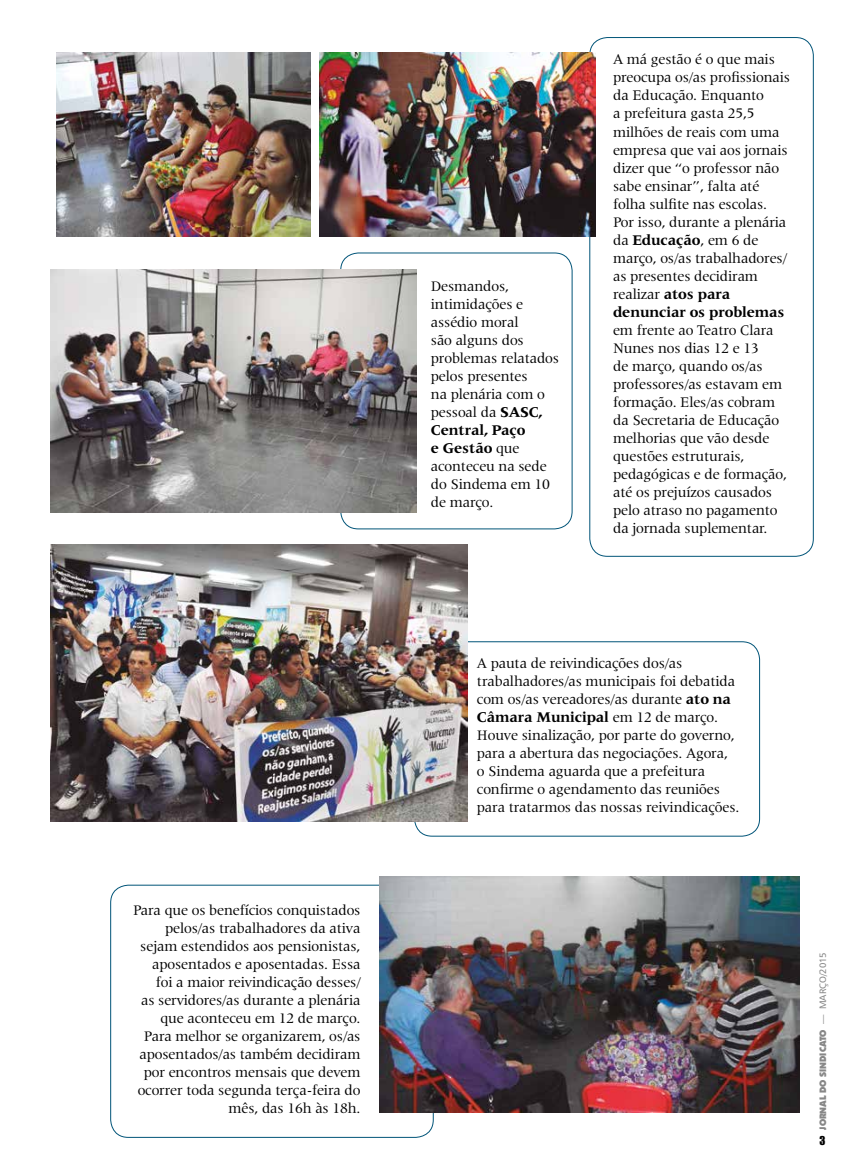
<style>
.page{position:relative;width:851px;height:1170px;background:#fff}
.page>*{position:absolute;margin:0;border:0;box-sizing:border-box;transform-origin:0 0}
.t1{font:15px/18px "Latin 725 BT";letter-spacing:-.01em;color:#000}
.t2{font:11.25px "Impact";color:#000}
.t3{font:900 9.38px "Kabel IT Cby BT";color:#878787}
.s1{font-weight:700}
.s2{font-family:"Humanist 777 BT Roman B";font-weight:400}
</style>
<div class="page">
<div style="left:589px;top:37px;width:224px;height:519px;border:1px solid #005478;border-radius:18px"></div>
<div style="left:414px;top:641px;width:345px;height:195px;border:1px solid #005478;border-radius:18px"></div>
<div style="left:340px;top:253px;width:232px;height:276px;border:1px solid #005478;border-radius:18px"></div>
<img style="left:57px;top:53px;width:254px;height:183px">
<img style="left:319px;top:53px;width:276px;height:183px">
<img style="left:50px;top:269px;width:366px;height:243px">
<img style="left:51px;top:545px;width:416px;height:276px">
<img style="left:379px;top:876px;width:420px;height:236px">
<p class="t1" style="left:133px;top:900px;width:229px;text-align:right">Para que os benefícios conquistados pelos/as trabalhadores da ativa sejam estendidos aos pensionistas, aposentados e aposentadas. Essa foi a maior reivindicação desses/<br>as servidores/as durante a plenária que aconteceu em 12 de março.<br>Para melhor se organizarem, os/as aposentados/as também decidiram por encontros mensais que devem ocorrer toda segunda terça-feira do mês, das 16h às 18h.</p>
<p class="t1" style="left:431px;top:277px;width:130px">Desmandos, intimidações e assédio moral<br>são alguns dos problemas relatados pelos presentes<br>na plenária com o pessoal da <span class="s1">SASC,<br>Central, Paço<br>e Gestão</span> que aconteceu na sede do Sindema em 10 de março.</p>
<p class="t1" style="left:613px;top:51px;width:178px">A má gestão é o que mais preocupa os/as profissionais da Educação. Enquanto<br>a prefeitura gasta 25,5 milhões de reais com uma empresa que vai aos jornais dizer que “o professor não sabe ensinar”, falta até folha sulfite nas escolas.<br>Por isso, durante a plenária da <span class="s1">Educação</span>, em 6 de março, os/as trabalhadores/ as presentes decidiram realizar <span class="s1">atos para denunciar os problemas</span></p>
<p class="t1" style="left:613px;top:321px;width:175px">em frente ao Teatro Clara<br>Nunes nos dias 12 e 13<br>de março, quando os/as professores/as estavam em formação. Eles/as cobram da Secretaria de Educação melhorias que vão desde questões estruturais, pedagógicas e de formação, até os prejuízos causados pelo atraso no pagamento da jornada suplementar.</p>
<p class="t1" style="left:477px;top:654px;width:264px">A pauta de reivindicações dos/as trabalhadores/as municipais foi debatida com os/as vereadores/as durante <span class="s1">ato na Câmara Municipal</span> em 12 de março.<br>Houve sinalização, por parte do governo, para a abertura das negociações. Agora, o Sindema aguarda que a prefeitura confirme o agendamento das reuniões para tratarmos das nossas reivindicações.</p>
<p class="t3" style="left:817px;top:1129px;width:179px;rotate:-90deg">JORNAL DO SINDICATO <span class="s2">— MARÇO/2015</span></p>
<p class="t2" style="left:819px;top:1132px;width:7px">3</p>
</div>
